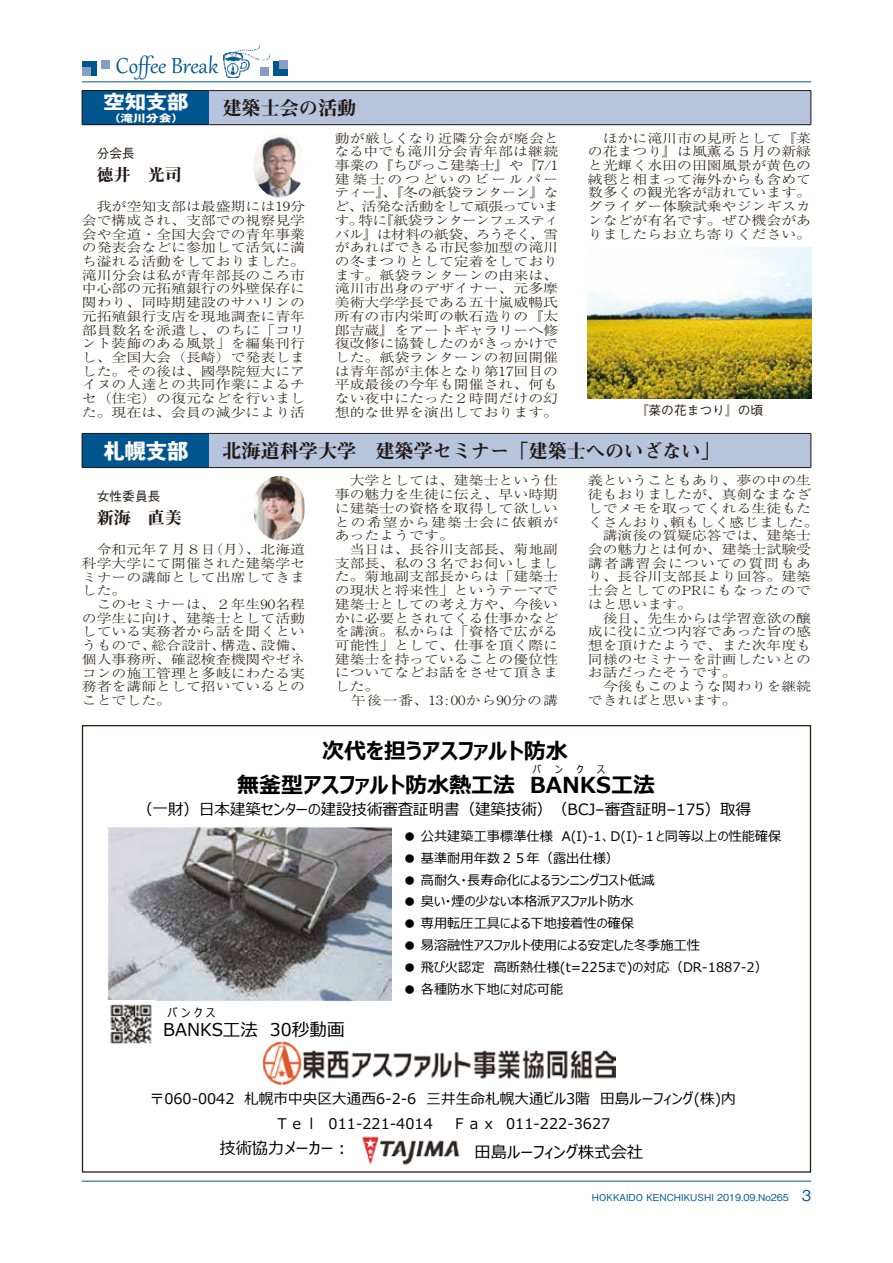
<style>
.page{position:relative;width:893px;height:1263px;background:#fff}
.page>*{position:absolute;margin:0;border:0;box-sizing:border-box;transform-origin:0 0}
.t1{font:26.55px "Gabriola";color:#00558e}
.t2{font:700 22.05px/33.9px "Meiryo UI";color:#000;text-align:center}
.t3{font:700 21.3px "Gothic MB101 Pro";color:#fff}
.t4{font:19.2px "Midashi Min Pro MA31";color:#221815}
.t5{font:700 19.2px "Gothic MB101 Pro";color:#fff;scale:1.11 1}
.t6{font:17.7px "Meiryo UI";color:#000}
.t7{font:16.95px "Midashi Min Pro MA31";color:#221815}
.t8{font:16.2px "Meiryo UI";color:#000}
.t9{font:15.45px "Meiryo UI";color:#000}
.t10{font:14.7px/24.3px "Meiryo UI";color:#000}
.t11{font:13.2px "Meiryo UI";color:#000}
.t12{font:500 12.75px "Gothic BBB Pro";color:#221815}
.t13{font:300 12.6px/13.6px "Ryumin Pro";color:#221815;text-align:justify;scale:1.18 1}
.t14{font:11.85px "Meiryo UI";color:#000}
.t15{font:700 10.2px "Gothic MB101 Pro";color:#fff;scale:1.25 1}
.t16{font:10.2px "Meiryo UI";color:#000}
.t17{font:500 9.6px "Gothic BBB Pro";color:#00558e}
.s1{font-size:14.85px}
</style>
<div class="page">
<hr style="left:82px;top:82px;width:729px;height:1px;background:#00558e">
<hr style="left:82px;top:1181px;width:729px;height:1px;background:#00558e">
<img style="left:262px;top:1041px;width:354px;height:43px">
<img style="left:362px;top:1136px;width:98px;height:29px">
<img style="left:108px;top:827px;width:284px;height:173px">
<img style="left:110px;top:1004px;width:42px;height:40px">
<img style="left:223px;top:45px;width:47px;height:32px">
<div style="left:82px;top:61px;width:15px;height:14px;background:#00558e"></div>
<div style="left:82px;top:67px;width:8px;height:8px;background:#879fc3"></div>
<div style="left:101px;top:61px;width:8px;height:8px;background:#879fc3"></div>
<div style="left:273px;top:61px;width:15px;height:14px;background:#00558e"></div>
<div style="left:280px;top:61px;width:8px;height:8px;background:#879fc3"></div>
<div style="left:260px;top:67px;width:9px;height:8px;background:#879fc3"></div>
<div style="left:82px;top:91px;width:128px;height:34px;background:#00558e"></div>
<div style="left:210px;top:91px;width:601px;height:34px;background:#b6c4dc"></div>
<hr style="left:82px;top:90px;width:128px;height:1px;background:#221815">
<hr style="left:82px;top:91px;width:1px;height:33px;background:#221815">
<hr style="left:210px;top:90px;width:601px;height:1px;background:#221815">
<hr style="left:811px;top:91px;width:1px;height:33px;background:#221815">
<hr style="left:82px;top:124px;width:128px;height:1px;background:#221815">
<hr style="left:210px;top:124px;width:601px;height:1px;background:#221815">
<img style="left:253px;top:133px;width:49px;height:64px">
<img style="left:588px;top:248px;width:223px;height:151px">
<div style="left:82px;top:433px;width:128px;height:35px;background:#00558e"></div>
<div style="left:210px;top:433px;width:601px;height:35px;background:#b6c4dc"></div>
<hr style="left:82px;top:433px;width:128px;height:1px;background:#221815">
<hr style="left:82px;top:434px;width:1px;height:33px;background:#221815">
<hr style="left:210px;top:433px;width:601px;height:1px;background:#221815">
<hr style="left:811px;top:434px;width:1px;height:33px;background:#221815">
<hr style="left:82px;top:467px;width:128px;height:1px;background:#221815">
<hr style="left:210px;top:467px;width:601px;height:1px;background:#221815">
<img style="left:253px;top:476px;width:52px;height:64px">
<h1 class="t1" style="left:116px;top:48px;width:104px">Coffee Break</h1>
<h3 class="t5" style="left:103px;top:86px;width:78px">空知支部</h3>
<p class="t15" style="left:108px;top:109px;width:63px">（滝川分会）</p>
<h3 class="t4" style="left:222px;top:93px;width:135px">建築士会の活動</h3>
<p class="t12" style="left:97px;top:143px;width:40px">分会長</p>
<h3 class="t7" style="left:97px;top:162px;width:87px">徳井　光司</h3>
<p class="t13" style="left:82px;top:199px;width:191px">　我が空知支部は最盛期には19分会で構成され、支部での視察見学会や全道・全国大会での青年事業の発表会などに参加して活気に満ち溢れる活動をしておりました。滝川分会は私が青年部長のころ市中心部の元拓殖銀行の外壁保存に関わり、同時期建設のサハリンの元拓殖銀行支店を現地調査に青年部員数名を派遣し、のちに「コリント装飾のある風景」を編集刊行し、全国大会（長崎）で発表しました。その後は、國學院短大にアイヌの人達との共同作業によるチセ（住宅）の復元などを行いました。現在は、会員の減少により活</p>
<p class="t13" style="left:334px;top:130px;width:192px">動が厳しくなり近隣分会が廃会となる中でも滝川分会青年部は継続事業の『ちびっこ建築士』や『7/1建築士のつどいのビールパーティー』、『冬の紙袋ランターン』など、活発な活動をして頑張っています。特に『紙袋ランターンフェスティバル』は材料の紙袋、ろうそく、雪があればできる市民参加型の滝川の冬まつりとして定着をしております。紙袋ランターンの由来は、滝川市出身のデザイナー、元多摩美術大学学長である五十嵐威暢氏所有の市内栄町の軟石造りの『太郎吉蔵』をアートギャラリーへ修復改修に協賛したのがきっかけでした。紙袋ランターンの初回開催は青年部が主体となり第17回目の平成最後の今年も開催され、何もない夜中にたった２時間だけの幻想的な世界を演出しております。</p>
<p class="t13" style="left:588px;top:130px;width:191px">　ほかに滝川市の見所として『菜の花まつり』は風薫る５月の新緑と光輝く水田の田園風景が黄色の絨毯と相まって海外からも含めて数多くの観光客が訪れています。グライダー体験試乗やジンギスカンなどが有名です。ぜひ機会がありましたらお立ち寄りください。</p>
<p class="t12" style="left:636px;top:400px;width:129px">『菜の花まつり』の頃</p>
<h3 class="t3" style="left:103px;top:433px;width:87px">札幌支部</h3>
<h3 class="t4" style="left:222px;top:436px;width:499px">北海道科学大学　建築学セミナー「建築士へのいざない」</h3>
<p class="t12" style="left:97px;top:486px;width:65px">女性委員長</p>
<h3 class="t7" style="left:97px;top:505px;width:87px">新海　直美</h3>
<p class="t13" style="left:82px;top:541px;width:191px;text-align:left">　令和元年７月８日(月）、北海道科学大学にて開催された建築学セミナーの講師として出席してきました。<br>　このセミナーは、２年生90名程の学生に向け、建築士として活動している実務者から話を聞くというもので、総合設計、構造、設備、個人事務所、確認検査機関やゼネコンの施工管理と多岐にわたる実務者を講師として招いているとのことでした。</p>
<p class="t13" style="left:335px;top:473px;width:191px;text-align:left">　大学としては、建築士という仕事の魅力を生徒に伝え、早い時期に建築士の資格を取得して欲しいとの希望から建築士会に依頼があったようです。<br>　当日は、長谷川支部長、菊地副支部長、私の３名でお伺いしました。菊地副支部長からは「建築士の現状と将来性」というテーマで建築士としての考え方や、今後いかに必要とされてくる仕事かなどを講演。私からは「資格で広がる可能性」として、仕事を頂く際に建築士を持っていることの優位性についてなどお話をさせて頂きました。<br>　午後一番、13:00から90分の講</p>
<p class="t13" style="left:588px;top:473px;width:197px;text-align:left">義ということもあり、夢の中の生徒もおりましたが、真剣なまなざしでメモを取ってくれる生徒もたくさんおり、頼もしく感じました。　講演後の質疑応答では、建築士会の魅力とは何か、建築士試験受講者講習会についての質問もあり、長谷川支部長より回答。建築士会としてのPRにもなったのではと思います。<br>　後日、先生からは学習意欲の醸成に役に立つ内容であった旨の感想を頂けたようで、また次年度も同様のセミナーを計画したいとのお話だったそうです。<br>　今後もこのような関わりを継続できればと思います。</p>
<h2 class="t2" style="left:237px;top:736px;width:420px">次代を担うアスファルト防水<br>無釜型アスファルト防水熱工法 BANKS工法</h2>
<p class="t16" style="left:533px;top:762px;width:10px">バ</p>
<p class="t16" style="left:555px;top:762px;width:9px">ン</p>
<p class="t16" style="left:576px;top:762px;width:9px">ク</p>
<p class="t16" style="left:597px;top:762px;width:9px">ス</p>
<p class="t9" style="left:137px;top:798px;width:616px">（一財）日本建築センターの建設技術審査証明書（建築技術）（BCJ–審査証明–175）取得</p>
<p class="t11" style="left:403px;top:827px;width:380px">● 公共建築工事標準仕様 A(I)-1、D(I)-１と同等以上の性能確保</p>
<p class="t11" style="left:403px;top:849px;width:217px">● 基準耐⽤年数２５年（露出仕様）</p>
<p class="t11" style="left:403px;top:870px;width:253px">● ⾼耐久・⻑寿命化によるランニングコスト低減</p>
<p class="t11" style="left:403px;top:892px;width:232px">● 臭い・煙の少ない本格派アスファルト防水</p>
<p class="t11" style="left:403px;top:914px;width:232px">● 専⽤転圧工具による下地接着性の確保</p>
<p class="t11" style="left:403px;top:936px;width:298px">● 易溶融性アスファルト使⽤による安定した冬季施工性</p>
<p class="t11" style="left:403px;top:958px;width:366px">● 飛び火認定 ⾼断熱仕様(t=225まで)の対応（DR-1887-2）</p>
<p class="t11" style="left:403px;top:980px;width:162px">● 各種防水下地に対応可能</p>
<h3 class="t6" style="left:163px;top:1017px;width:183px">BANKS工法 30秒動画</h3>
<p class="t14" style="left:168px;top:1004px;width:49px">バンクス</p>
<p class="t10" style="left:275px;top:1088px;width:462px;text-indent:-125px">〒060-0042 札幌市中央区⼤通⻄6-2-6 三井生命札幌⼤通ビル3階 田島ルーフィング(株)内<br>Ｔｅｌ 011-221-4014</p>
<p class="t10" style="left:452px;top:1112px;width:159px">Ｆａｘ 011-222-3627</p>
<p class="t8" style="left:220px;top:1137px;width:132px">技術協⼒メーカー：</p>
<p class="t8" style="left:475px;top:1140px;width:170px">田島ルーフィング株式会社</p>
<p class="t17" style="left:592px;top:1190px;width:221px">HOKKAIDO KENCHIKUSHI 2019.09.No265 <span class="s1">3</span></p>
</div>
